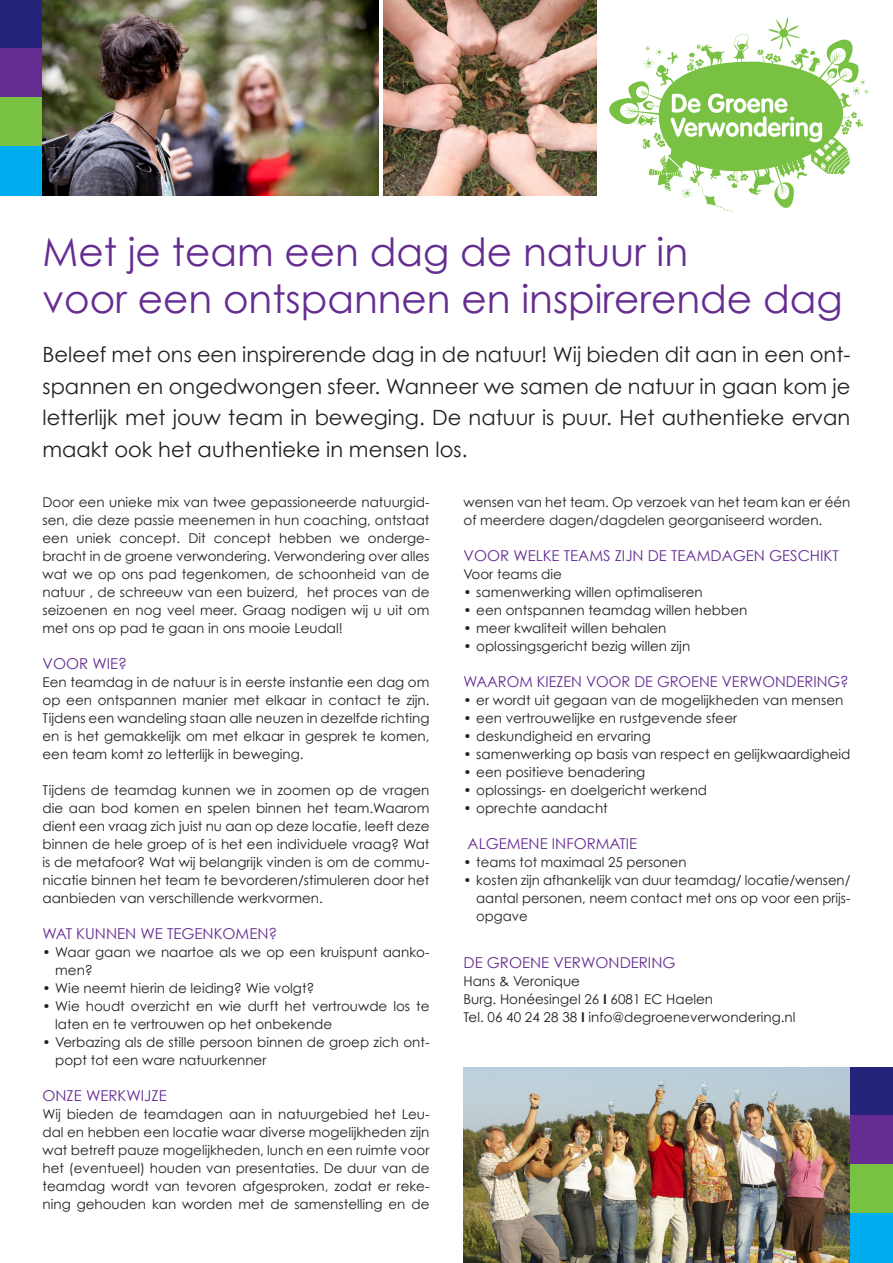
<style>
.page{position:relative;width:893px;height:1263px;background:#fff}
.page>*{position:absolute;margin:0;border:0;box-sizing:border-box;transform-origin:0 0}
.t1{font:39px "Century Gothic";color:#652d91}
.t2{font:21px/31.5px "Century Gothic";color:#231f20;text-align:justify}
.t3{font:15px "Century Gothic";color:#652d91}
.platte_tekst_def{font:13.5px/18px "Century Gothic";color:#231f20;text-align:justify}
.s1{font-weight:700}
</style>
<div class="page">
<img style="left:463px;top:1067px;width:387px;height:196px">
<div style="left:0;top:0;width:43px;height:48px;background:#26237b"></div>
<div style="left:850px;top:1067px;width:43px;height:48px;background:#26237b"></div>
<div style="left:0;top:48px;width:43px;height:49px;background:#652d91"></div>
<div style="left:850px;top:1115px;width:43px;height:50px;background:#652d91"></div>
<div style="left:0;top:97px;width:43px;height:49px;background:#79c142"></div>
<div style="left:850px;top:1165px;width:43px;height:49px;background:#79c142"></div>
<div style="left:0;top:146px;width:43px;height:50px;background:#00aeef"></div>
<div style="left:850px;top:1214px;width:43px;height:49px;background:#00aeef"></div>
<img style="left:43px;top:0;width:335px;height:196px">
<img style="left:384px;top:0;width:212px;height:196px">
<svg style="left:609px;top:17px;width:260px;height:196px"></svg>
<p class="t1" style="left:43px;top:228px;width:647px">Met je team een dag de natuur in</p>
<p class="t1" style="left:43px;top:275px;width:802px">voor een ontspannen en inspirerende dag</p>
<p class="t2" style="left:43px;top:338px;width:809px">Beleef met ons een inspirerende dag in de natuur! Wij bieden dit aan in een ont&shy;spannen en ongedwongen sfeer. Wanneer we samen de natuur in gaan kom je letterlijk met jouw team in beweging. De natuur is puur. Het authentieke ervan maakt ook het authentieke in mensen los.</p>
<p class="platte_tekst_def" style="left:463px;top:493px;width:388px">wensen van het team. Op verzoek van het team kan er één of meerdere dagen/dagdelen georganiseerd worden.</p>
<p class="t3" style="left:463px;top:546px;width:377px">VOOR WELKE TEAMS ZIJN DE TEAMDAGEN GESCHIKT</p>
<p class="platte_tekst_def" style="left:463px;top:565px;width:100px">Voor teams die</p>
<p class="platte_tekst_def" style="left:463px;top:583px;width:241px">• samenwerking willen optimaliseren</p>
<p class="platte_tekst_def" style="left:463px;top:601px;width:285px">• een ontspannen teamdag willen hebben</p>
<p class="platte_tekst_def" style="left:463px;top:619px;width:204px">• meer kwaliteit willen behalen</p>
<p class="platte_tekst_def" style="left:463px;top:637px;width:228px">• oplossingsgericht bezig willen zijn</p>
<p class="t3" style="left:463px;top:672px;width:387px">WAAROM KIEZEN VOOR DE GROENE VERWONDERING?</p>
<p class="platte_tekst_def" style="left:463px;top:691px;width:381px">• er wordt uit gegaan van de mogelijkheden van mensen</p>
<p class="platte_tekst_def" style="left:463px;top:709px;width:275px">• een vertrouwelijke en rustgevende sfeer</p>
<p class="platte_tekst_def" style="left:463px;top:727px;width:189px">• deskundigheid en ervaring</p>
<p class="platte_tekst_def" style="left:463px;top:745px;width:388px">• samenwerking op basis van respect en gelijkwaardigheid</p>
<p class="platte_tekst_def" style="left:463px;top:763px;width:183px">• een positieve benadering</p>
<p class="platte_tekst_def" style="left:463px;top:781px;width:245px">• oplossings- en doelgericht werkend</p>
<p class="platte_tekst_def" style="left:463px;top:799px;width:146px">• oprechte aandacht</p>
<p class="t3" style="left:468px;top:834px;width:171px">ALGEMENE INFORMATIE</p>
<p class="platte_tekst_def" style="left:463px;top:853px;width:225px">• teams tot maximaal 25 personen</p>
<p class="platte_tekst_def" style="left:476px;top:871px;width:376px;text-indent:-13px">• kosten zijn afhankelijk van duur teamdag/ locatie/wensen/ aantal personen, neem contact met ons op voor een prijs&shy;opgave</p>
<p class="t3" style="left:463px;top:953px;width:214px">DE GROENE VERWONDERING</p>
<p class="platte_tekst_def" style="left:463px;top:972px;width:118px">Hans &amp; Veronique</p>
<p class="platte_tekst_def" style="left:463px;top:990px;width:251px">Burg. Honéesingel 26 <span class="s1">I</span> 6081 EC Haelen</p>
<p class="platte_tekst_def" style="left:463px;top:1008px;width:333px">Tel. 06 40 24 28 38 <span class="s1">I</span> info@degroeneverwondering.nl</p>
<p class="platte_tekst_def" style="left:43px;top:493px;width:388px">Door een unieke mix van twee gepassioneerde natuurgid&shy;sen, die deze passie meenemen in hun coaching, ontstaat een uniek concept. Dit concept hebben we onderge&shy;bracht in de groene verwondering. Verwondering over alles wat we op ons pad tegenkomen, de schoonheid van de natuur , de schreeuw van een buizerd, het proces van de seizoenen en nog veel meer. Graag nodigen wij u uit om met ons op pad te gaan in ons mooie Leudal!</p>
<p class="t3" style="left:43px;top:654px;width:86px">VOOR WIE?</p>
<p class="platte_tekst_def" style="left:43px;top:673px;width:388px">Een teamdag in de natuur is in eerste instantie een dag om op een ontspannen manier met elkaar in contact te zijn.<br>Tijdens een wandeling staan alle neuzen in dezelfde richting en is het gemakkelijk om met elkaar in gesprek te komen, een team komt zo letterlijk in beweging.</p>
<p class="platte_tekst_def" style="left:43px;top:781px;width:388px">Tijdens de teamdag kunnen we in zoomen op de vragen die aan bod komen en spelen binnen het team.Waarom dient een vraag zich juist nu aan op deze locatie, leeft deze binnen de hele groep of is het een individuele vraag? Wat is de metafoor? Wat wij belangrijk vinden is om de commu&shy;nicatie binnen het team te bevorderen/stimuleren door het aanbieden van verschillende werkvormen.</p>
<p class="t3" style="left:43px;top:924px;width:236px">WAT KUNNEN WE TEGENKOMEN?</p>
<p class="platte_tekst_def" style="left:55px;top:943px;width:376px;text-indent:-13px">• Waar gaan we naartoe als we op een kruispunt aanko&shy;men?</p>
<p class="platte_tekst_def" style="left:43px;top:979px;width:274px">• Wie neemt hierin de leiding? Wie volgt?</p>
<p class="platte_tekst_def" style="left:55px;top:997px;width:376px;text-indent:-13px">• Wie houdt overzicht en wie durft het vertrouwde los te laten en te vertrouwen op het onbekende</p>
<p class="platte_tekst_def" style="left:55px;top:1033px;width:376px;text-indent:-13px">• Verbazing als de stille persoon binnen de groep zich ont&shy;popt tot een ware natuurkenner</p>
<p class="t3" style="left:43px;top:1086px;width:126px">ONZE WERKWIJZE</p>
<p class="platte_tekst_def" style="left:43px;top:1105px;width:388px">Wij bieden de teamdagen aan in natuurgebied het Leu&shy;dal en hebben een locatie waar diverse mogelijkheden zijn wat betreft pauze mogelijkheden, lunch en een ruimte voor het (eventueel) houden van presentaties. De duur van de teamdag wordt van tevoren afgesproken, zodat er reke&shy;ning gehouden kan worden met de samenstelling en de</p>
</div>
